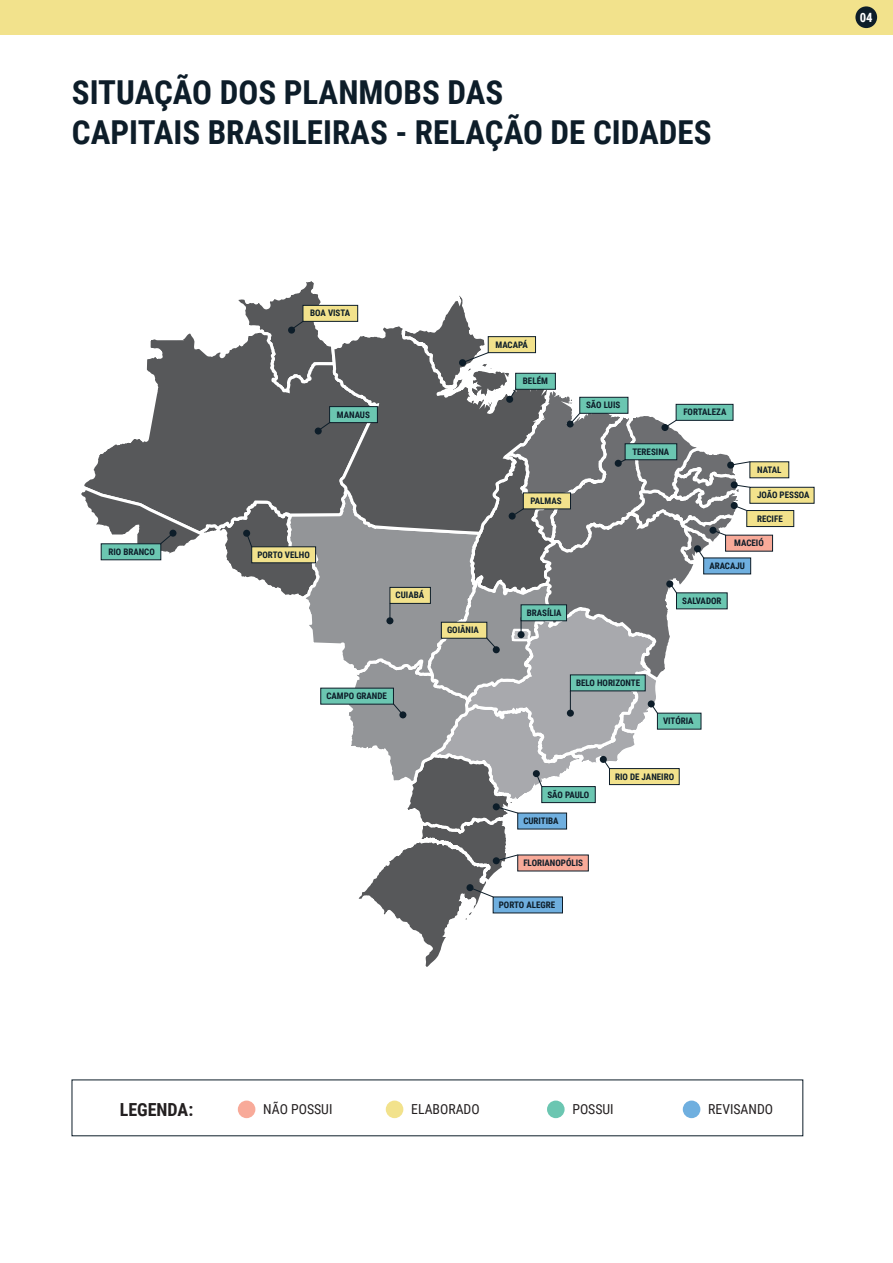
<style>
.page{position:relative;width:893px;height:1263px;background:#fff}
.page>*{position:absolute;margin:0;border:0;box-sizing:border-box;transform-origin:0 0}
.t1{font:700 33px/39.6px "Roboto Condensed";color:#0d1d29}
.t2{font:700 18px "Roboto Condensed";color:#231f20}
.t3{font:13.8px "Roboto Condensed";color:#231f20}
.t4{font:700 12.75px "Roboto Condensed";color:#fff}
.t5{font:700 9px "Roboto Condensed";color:#0d1d29}
</style>
<div class="page">
<div style="left:0;top:0;width:893px;height:34px;background:#f2e28c"></div>
<svg style="left:750px;top:558px;width:1px;height:16px"></svg>
<div style="left:725px;top:535px;width:48px;height:16px;background:#f8aa99"></div>
<div style="left:747px;top:510px;width:47px;height:17px;background:#f2e28c;border:1px solid #0d1d29"></div>
<div style="left:750px;top:487px;width:64px;height:16px;background:#f2e28c;border:1px solid #0d1d29"></div>
<div style="left:750px;top:462px;width:39px;height:16px;background:#f2e28c"></div>
<svg style="left:81px;top:281px;width:669px;height:686px"></svg>
<div style="left:238px;top:1100px;width:17px;height:18px;background:#f8aa99;border-radius:50%"></div>
<div style="left:386px;top:1100px;width:17px;height:18px;background:#f2e28c;border-radius:50%"></div>
<div style="left:547px;top:1100px;width:18px;height:18px;background:#6bc6b1;border-radius:50%"></div>
<div style="left:683px;top:1100px;width:17px;height:18px;background:#6fafdf;border-radius:50%"></div>
<div style="left:855px;top:6px;width:22px;height:22px;background:#0d1d29;border-radius:50%"></div>
<h1 class="t1" style="left:72px;top:75px;width:641px">SITUAÇÃO DOS PLANMOBS DAS<br>CAPITAIS BRASILEIRAS - RELAÇÃO DE CIDADES</h1>
<h3 class="t4" style="left:860px;top:11px;width:14px">04</h3>
<p class="t5" style="left:108px;top:548px;width:48px">RIO BRANCO</p>
<p class="t5" style="left:310px;top:309px;width:42px">BOA VISTA</p>
<p class="t5" style="left:337px;top:410px;width:35px">MANAUS</p>
<p class="t5" style="left:257px;top:551px;width:54px">PORTO VELHO</p>
<p class="t5" style="left:396px;top:591px;width:30px">CUIABÁ</p>
<p class="t5" style="left:326px;top:692px;width:62px">CAMPO GRANDE</p>
<p class="t5" style="left:495px;top:341px;width:34px">MACAPÁ</p>
<p class="t5" style="left:523px;top:377px;width:27px">BELÉM</p>
<p class="t5" style="left:447px;top:626px;width:33px">GOIÂNIA</p>
<p class="t5" style="left:530px;top:497px;width:33px">PALMAS</p>
<p class="t5" style="left:527px;top:609px;width:36px">BRASÍLIA</p>
<p class="t5" style="left:586px;top:401px;width:36px">SÃO LUIS</p>
<p class="t5" style="left:632px;top:448px;width:38px">TERESINA</p>
<p class="t5" style="left:683px;top:408px;width:45px">FORTALEZA</p>
<p class="t5" style="left:757px;top:466px;width:26px">NATAL</p>
<p class="t5" style="left:757px;top:491px;width:54px">JOÃO PESSOA</p>
<p class="t5" style="left:757px;top:514px;width:27px">RECIFE</p>
<p class="t5" style="left:734px;top:539px;width:31px">MACEIÓ</p>
<p class="t5" style="left:709px;top:562px;width:37px">ARACAJU</p>
<p class="t5" style="left:682px;top:597px;width:41px">SALVADOR</p>
<p class="t5" style="left:576px;top:679px;width:66px">BELO HORIZONTE</p>
<p class="t5" style="left:663px;top:717px;width:32px">VITÓRIA</p>
<p class="t5" style="left:547px;top:790px;width:43px">SÃO PAULO</p>
<p class="t5" style="left:523px;top:817px;width:37px">CURITIBA</p>
<p class="t5" style="left:523px;top:859px;width:61px">FLORIANOPÓLIS</p>
<p class="t5" style="left:499px;top:901px;width:58px">PORTO ALEGRE</p>
<p class="t5" style="left:615px;top:772px;width:60px">RIO DE JANEIRO</p>
<h2 class="t2" style="left:120px;top:1102px;width:75px">LEGENDA:</h2>
<h3 class="t3" style="left:263px;top:1103px;width:71px">NÃO POSSUI</h3>
<h3 class="t3" style="left:411px;top:1103px;width:70px">ELABORADO</h3>
<h3 class="t3" style="left:572px;top:1103px;width:43px">POSSUI</h3>
<h3 class="t3" style="left:708px;top:1103px;width:66px">REVISANDO</h3>
</div>
